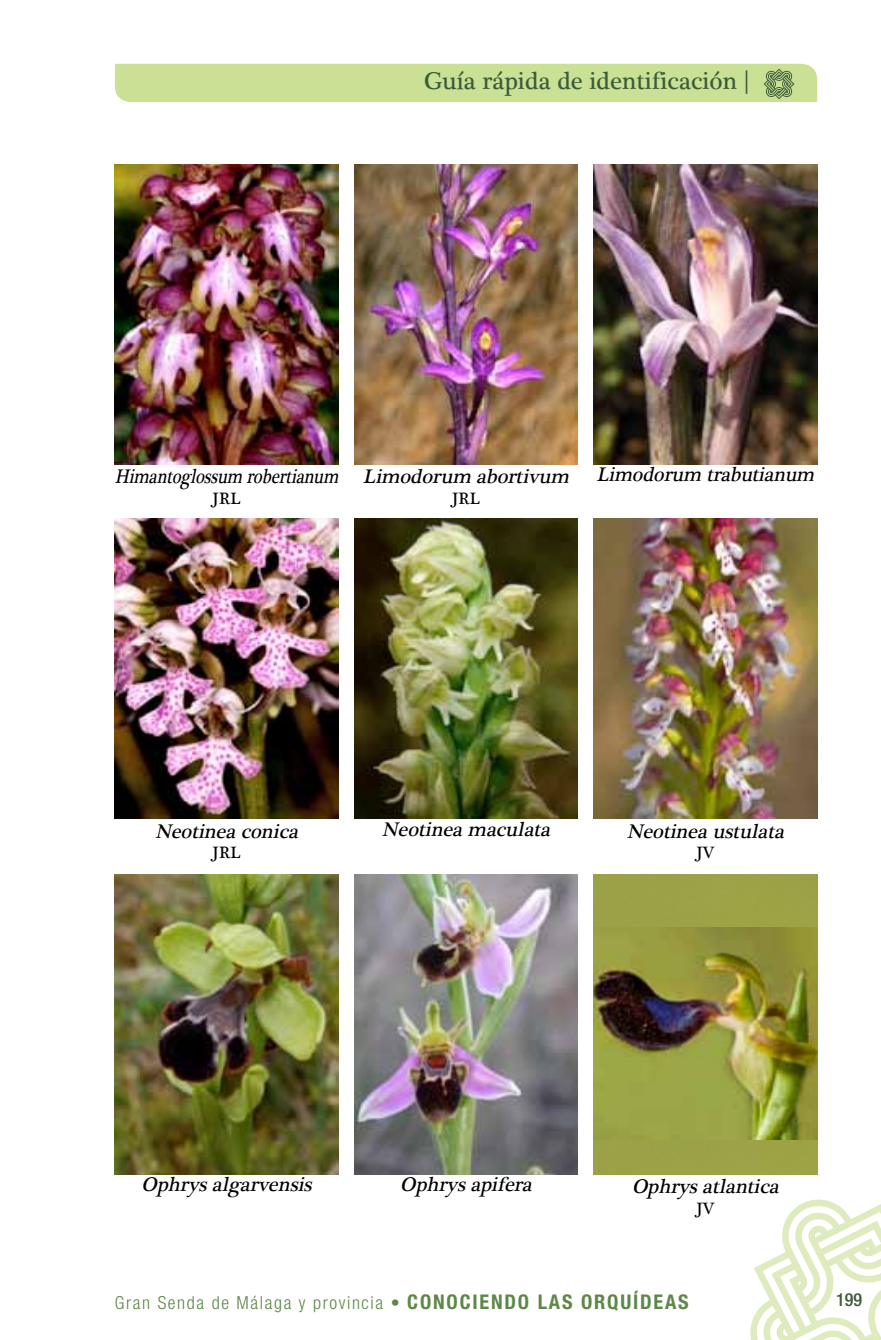
<style>
.page{position:relative;width:881px;height:1340px;background:#fff}
.page>*{position:absolute;margin:0;border:0;box-sizing:border-box;transform-origin:0 0}
.t1{font:24.75px "Plantagenet Cherokee";color:#3c5b39}
.t2{font:italic 20.25px "Plantagenet Cherokee";color:#000}
.t3{font:italic 20.25px "Plantagenet Cherokee";color:#000;scale:.82 1}
.t4{font:300 condensed 18px "Helvetica Neue LT Std";letter-spacing:.09em;color:#5d8848}
.t5{font:500 condensed 18px "Helvetica Neue LT Std";color:#3c5b39}
.t6{font:16.88px "Plantagenet Cherokee";color:#000}
.s1{font-weight:700;font-size:20.25px}
</style>
<div class="page">
<svg style="left:750px;top:1199px;width:130px;height:140px"></svg>
<div style="left:115px;top:64px;width:701px;height:38px;background:#cae095"></div>
<div style="left:593px;top:874px;width:223px;height:300px;background:#9ca246"></div>
<img style="left:115px;top:164px;width:223px;height:300px">
<img style="left:354px;top:164px;width:223px;height:300px">
<img style="left:593px;top:164px;width:223px;height:300px">
<img style="left:115px;top:518px;width:223px;height:300px">
<img style="left:354px;top:518px;width:223px;height:300px">
<img style="left:593px;top:518px;width:223px;height:300px">
<img style="left:115px;top:874px;width:223px;height:300px">
<img style="left:354px;top:874px;width:223px;height:300px">
<img style="left:593px;top:927px;width:223px;height:212px">
<p class="t1" style="left:424px;top:66px;width:327px">Guía rápida de identificación |</p>
<p class="t3" style="left:115px;top:464px;width:281px">Himantoglossum robertianum</p>
<p class="t6" style="left:212px;top:487px;width:29px">JRL</p>
<p class="t2" style="left:363px;top:464px;width:213px">Limodorum abortivum</p>
<p class="t6" style="left:452px;top:487px;width:29px">JRL</p>
<p class="t2" style="left:596px;top:462px;width:225px">Limodorum trabutianum</p>
<p class="t2" style="left:155px;top:818px;width:150px">Neotineaconica</p>
<p class="t6" style="left:212px;top:841px;width:29px">JRL</p>
<p class="t2" style="left:382px;top:816px;width:175px">Neotineamaculata</p>
<p class="t2" style="left:626px;top:818px;width:164px">Neotineaustulata</p>
<p class="t6" style="left:696px;top:841px;width:19px">JV</p>
<p class="t2" style="left:142px;top:1171px;width:177px">Ophrysalgarvensis</p>
<p class="t2" style="left:400px;top:1171px;width:139px">Ophrysapifera</p>
<p class="t2" style="left:631px;top:1173px;width:154px">Ophrysatlantica</p>
<p class="t6" style="left:696px;top:1197px;width:19px">JV</p>
<p class="t4" style="left:115px;top:1292px;width:575px">Gran Senda de Málaga y provincia • <span class="s1">CONOCIENDO LAS ORQUÍDEAS</span></p>
<p class="t5" style="left:836px;top:1288px;width:27px">199</p>
</div>
